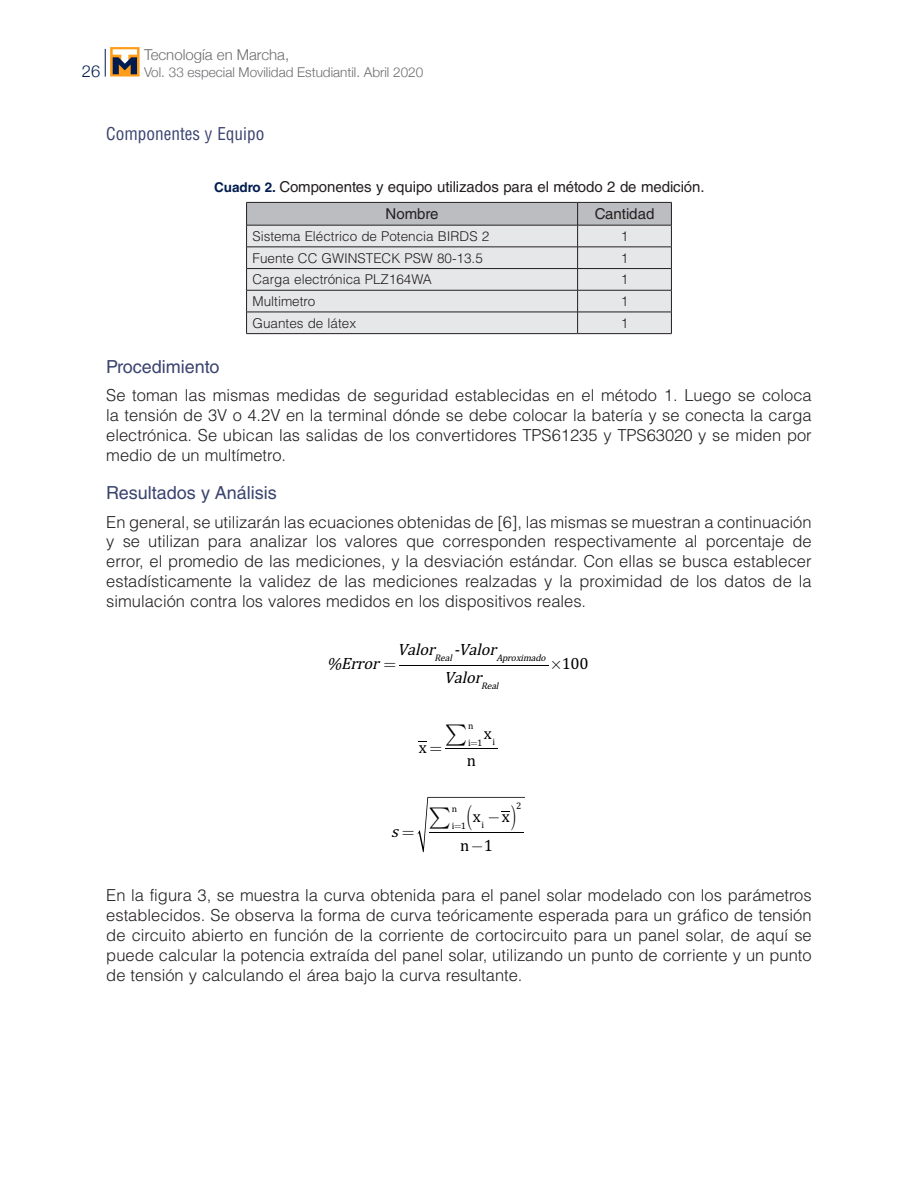
<style>
.page{position:relative;width:918px;height:1188px;background:#fff}
.page>*{position:absolute;margin:0;border:0;box-sizing:border-box;transform-origin:0 0}
._8subtitulo2{font:18px "Helvetica LT Std";color:#3a436f}
._8subtitulo3{font:condensed 17.25px "Helvetica LT Std";color:#3a436f}
._6texto{font:300 16.5px/19.8px "Helvetica LT Std";color:#231f20;text-align:justify}
.t1{font:italic 16.5px/28.2px "Cambria Math";color:#000}
.t2{font:16.5px/28.8px "Cambria Math";color:#000}
.t3{font:300 16.5px "Helvetica Neue";color:#001c4e}
._9tituloscuadros1{font:15px "Helvetica LT Std";letter-spacing:-.005em;color:#231f20}
.t4{font:300 15px "Helvetica Neue";color:#6c6d70}
.Titulos_celda_superi{font:15px "Helvetica LT Std";color:#231f20}
.textocuadros{font:300 13.5px "Helvetica LT Std";color:#231f20}
.t5{font:300 13.5px "Helvetica Neue";color:#6c6d70}
.t6{font:italic 9.6px "Cambria Math";color:#000}
.t7{font:9.6px "Cambria Math";color:#000}
.s1{font-weight:700;font-size:13.5px;color:#001c4e}
</style>
<div class="page">
<svg style="left:105px;top:49px;width:1px;height:28px"></svg>
<svg style="left:110px;top:47px;width:30px;height:30px"></svg>
<svg style="left:113px;top:49px;width:24px;height:25px"></svg>
<hr style="left:246px;top:333px;width:332px;height:1px;background:#231f20">
<hr style="left:578px;top:333px;width:94px;height:1px;background:#231f20">
<svg style="left:246px;top:202px;width:426px;height:131px;background:#d5d6d8"></svg>
<hr style="left:246px;top:225px;width:332px;height:1px;background:#231f20">
<hr style="left:578px;top:225px;width:94px;height:1px;background:#231f20">
<hr style="left:399px;top:665px;width:150px;height:1px;background:#000">
<hr style="left:445px;top:748px;width:53px;height:1px;background:#000">
<svg style="left:417px;top:797px;width:108px;height:55px"></svg>
<p class="t4" style="left:144px;top:43px;width:147px">Tecnología en Marcha,</p>
<p class="t3" style="left:82px;top:57px;width:20px">26</p>
<p class="t5" style="left:144px;top:61px;width:281px">Vol. 33 especial Movilidad Estudiantil. Abril 2020</p>
<p class="_8subtitulo3" style="left:106px;top:123px;width:160px">Componentes y Equipo</p>
<p class="_9tituloscuadros1" style="left:214px;top:178px;width:492px"><span class="s1">Cuadro 2.</span> Componentes y equipo utilizados para el método 2 de medición.</p>
<p class="Titulos_celda_superi" style="left:386px;top:205px;width:55px">Nombre</p>
<p class="Titulos_celda_superi" style="left:595px;top:205px;width:61px">Cantidad</p>
<p class="textocuadros" style="left:253px;top:228px;width:238px">Sistema Eléctrico de Potencia BIRDS 2</p>
<p class="textocuadros" style="left:621px;top:228px;width:9px">1</p>
<p class="textocuadros" style="left:253px;top:249px;width:232px">Fuente CC GWINSTECK PSW 80-13.5</p>
<p class="textocuadros" style="left:621px;top:249px;width:9px">1</p>
<p class="textocuadros" style="left:253px;top:271px;width:181px">Carga electrónica PLZ164WA</p>
<p class="textocuadros" style="left:621px;top:271px;width:9px">1</p>
<p class="textocuadros" style="left:253px;top:293px;width:64px">Multimetro</p>
<p class="textocuadros" style="left:621px;top:293px;width:9px">1</p>
<p class="textocuadros" style="left:253px;top:314px;width:105px">Guantes de látex</p>
<p class="textocuadros" style="left:621px;top:314px;width:9px">1</p>
<p class="_8subtitulo2" style="left:106px;top:356px;width:115px">Procedimiento</p>
<p class="_6texto" style="left:106px;top:385px;width:707px">Se toman las mismas medidas de seguridad establecidas en el método 1. Luego se coloca la tensión de 3V o 4.2V en la terminal dónde se debe colocar la batería y se conecta la carga electrónica. Se ubican las salidas de los convertidores TPS61235 y TPS63020 y se miden por medio de un multímetro.</p>
<p class="_8subtitulo2" style="left:106px;top:482px;width:172px">Resultados y Análisis</p>
<p class="_6texto" style="left:106px;top:512px;width:707px">En general, se utilizarán las ecuaciones obtenidas de [6], las mismas se muestran a continuación y se utilizan para analizar los valores que corresponden respectivamente al porcentaje de error, el promedio de las mediciones, y la desviación estándar. Con ellas se busca establecer estadísticamente la validez de las mediciones realzadas y la proximidad de los datos de la simulación contra los valores medidos en los dispositivos reales.</p>
<p class="t1" style="left:327px;top:651px;width:57px">%Error</p>
<p class="t1" style="left:444px;top:637px;width:57px;text-indent:-47px">Valor -Valor<br>Valor</p>
<p class="t6" style="left:434px;top:654px;width:21px">Real</p>
<p class="t6" style="left:496px;top:654px;width:53px">Aproximado</p>
<p class="t6" style="left:481px;top:682px;width:21px">Real</p>
<p class="t2" style="left:419px;top:734px;width:9px">x</p>
<p class="t7" style="left:468px;top:722px;width:7px">n</p>
<p class="t2" style="left:484px;top:721px;width:9px">x</p>
<p class="t7" style="left:468px;top:739px;width:28px">i1 i</p>
<p class="t2" style="left:467px;top:748px;width:11px">n</p>
<p class="t1" style="left:391px;top:819px;width:12px">s</p>
<p class="t7" style="left:452px;top:805px;width:7px">n</p>
<p class="t7" style="left:516px;top:803px;width:7px">2</p>
<p class="t2" style="left:471px;top:804px;width:41px">x −x −</p>
<p class="t7" style="left:481px;top:821px;width:4px">i</p>
<p class="t7" style="left:452px;top:822px;width:16px">i 1</p>
<p class="t2" style="left:460px;top:832px;width:34px">n 1</p>
<p class="t2" style="left:562px;top:651px;width:28px">100</p>
<p class="_6texto" style="left:106px;top:885px;width:707px">En la figura 3, se muestra la curva obtenida para el panel solar modelado con los parámetros establecidos. Se observa la forma de curva teóricamente esperada para un gráfico de tensión de circuito abierto en función de la corriente de cortocircuito para un panel solar, de aquí se puede calcular la potencia extraída del panel solar, utilizando un punto de corriente y un punto de tensión y calculando el área bajo la curva resultante.</p>
</div>
